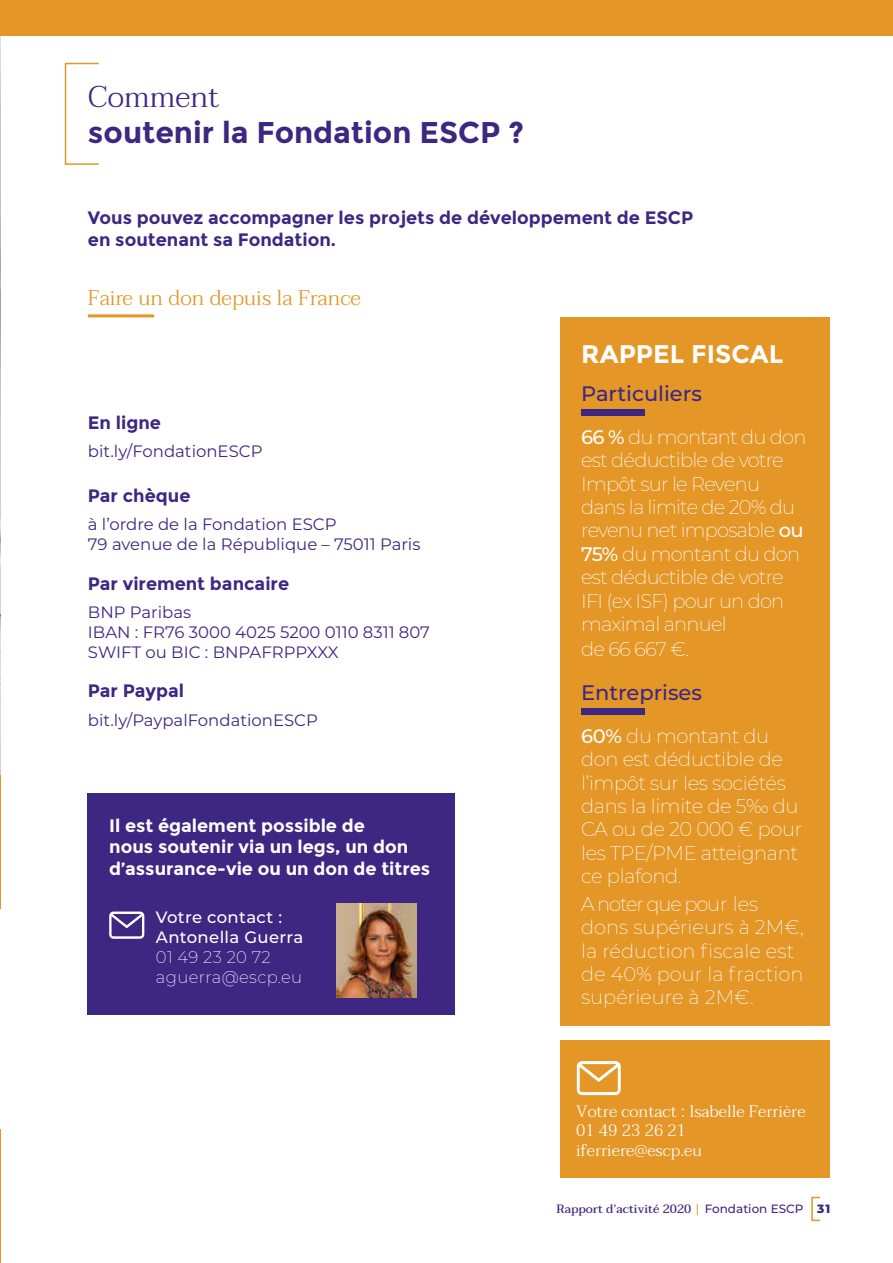
<style>
.page{position:relative;width:893px;height:1263px;background:#fff}
.page>*{position:absolute;margin:0;border:0;box-sizing:border-box;transform-origin:0 0}
.t1{font:700 30px "Montserrat";color:#3d2783}
.t2{font:300 30px "Taviraj";color:#3d2783}
.t3{font:700 25.5px "Montserrat";color:#fff}
.t4{font:300 21px "Taviraj";color:#e49626}
.t5{font:500 21px "Montserrat";color:#3d2783}
.t6{font:200 19.5px/23.4px "Montserrat";letter-spacing:-.035em;color:#fff}
.t7{font:200 19.5px/23.4px "Montserrat";color:#fff}
.t8{font:700 18px/21.6px "Montserrat";color:#3d2783}
.t9{font:700 18px/21.6px "Montserrat";color:#fff}
.t10{font:16.5px/19.8px "Montserrat";color:#3d2783}
.t11{font:300 16.5px/19.8px "Taviraj";color:#fff}
.t12{font:500 16.5px/19.8px "Montserrat";letter-spacing:.02em;color:#fff}
.t13{font:200 16.5px/19.8px "Montserrat";letter-spacing:.02em;color:#fff}
.t14{font:500 12px "Taviraj";color:#3d2783}
.s1{font-weight:500}
.s2{font-family:"Montserrat";color:#e49626}
.s3{font-family:"Montserrat"}
.s4{font-family:"Montserrat";font-weight:800}
</style>
<div class="page">
<div style="left:560px;top:317px;width:269px;height:709px;background:#e49626"></div>
<div style="left:581px;top:410px;width:64px;height:6px;background:#3d2783"></div>
<div style="left:581px;top:709px;width:64px;height:6px;background:#3d2783"></div>
<div style="left:88px;top:793px;width:367px;height:222px;background:#3d2783"></div>
<div style="left:65px;top:63px;width:35px;height:102px;border:2px solid #e49626"></div>
<hr style="left:88px;top:314px;width:66px;height:3px;background:#e49626">
<div style="left:560px;top:1041px;width:269px;height:137px;background:#e49626"></div>
<svg style="left:577px;top:1061px;width:44px;height:34px"></svg>
<svg style="left:109px;top:911px;width:35px;height:28px"></svg>
<img style="left:0;top:36px;width:1px;height:739px">
<img style="left:337px;top:904px;width:79px;height:94px">
<div style="left:811px;top:1197px;width:10px;height:24px;border:2px solid #e49626"></div>
<hr style="left:0;top:775px;width:1px;height:134px;background:#e49626">
<hr style="left:0;top:1129px;width:1px;height:134px;background:#e49626">
<div style="left:0;top:0;width:893px;height:36px;background:#e49626"></div>
<h1 class="t2" style="left:88px;top:74px;width:133px">Comment</h1>
<h1 class="t1" style="left:88px;top:115px;width:438px">soutenir la Fondation ESCP ?</h1>
<p class="t8" style="left:88px;top:207px;width:607px">Vous pouvez accompagner les projets de développement de ESCP en soutenant sa Fondation.</p>
<p class="t4" style="left:88px;top:282px;width:275px">Faire un don depuis la France</p>
<p class="t8" style="left:88px;top:412px;width:75px">En ligne</p>
<p class="t10" style="left:88px;top:441px;width:176px">bit.ly/FondationESCP</p>
<p class="t8" style="left:88px;top:485px;width:104px">Par chèque</p>
<p class="t10" style="left:88px;top:514px;width:334px">à l’ordre de la Fondation ESCP<br>79 avenue de la République – 75011 Paris</p>
<p class="t8" style="left:88px;top:573px;width:203px">Par virement bancaire</p>
<p class="t10" style="left:88px;top:602px;width:344px">BNP Paribas<br>IBAN : FR76 3000 4025 5200 0110 8311 807<br>SWIFT ou BIC : BNPAFRPPXXX</p>
<p class="t8" style="left:88px;top:680px;width:98px">Par Paypal</p>
<p class="t10" style="left:88px;top:709px;width:232px">bit.ly/PaypalFondationESCP</p>
<p class="t9" style="left:109px;top:814px;width:323px">Il est également possible de<br>nous soutenir via un legs, un don d’assurance-vie ou un don de titres</p>
<p class="t12" style="left:156px;top:907px;width:149px">Votre contact :<br>Antonella Guerra</p>
<p class="t13" style="left:156px;top:946px;width:148px">01 49 23 20 72 aguerra@escp.eu</p>
<h2 class="t3" style="left:581px;top:339px;width:204px">RAPPEL FISCAL</h2>
<p class="t5" style="left:581px;top:379px;width:122px">Particuliers</p>
<p class="t6" style="left:581px;top:424px;width:227px"><span class="s1">66 %</span> du montant du don est déductible de votre<br>Impôt sur le Revenu dans la limite de 20% du revenu net imposable <span class="s1">ou<br>75%</span> du montant du don est déductible de votre<br>IFI (ex ISF) pour un don maximal annuel</p>
<p class="t6" style="left:581px;top:637px;width:109px">de 66 667 €.</p>
<p class="t5" style="left:581px;top:678px;width:122px">Entreprises</p>
<p class="t6" style="left:581px;top:724px;width:223px"><span class="s1">60%</span> du montant du don est déductible de l’impôt sur les sociétés dans la limite de 5‰ du<br>CA ou de 20 000 € pour les TPE/PME atteignant ce plafond.</p>
<p class="t7" style="left:581px;top:892px;width:224px">A noter que pour les dons supérieurs à 2M€, la réduction fiscale est de 40% pour la fraction supérieure à 2M€.</p>
<p class="t11" style="left:576px;top:1101px;width:231px">Votre contact : Isabelle Ferrière<br>01 49 23 26 21 iferriere@escp.eu</p>
<p class="t14" style="left:556px;top:1199px;width:275px">Rapport d’activité 2020 <span class="s2">|</span> <span class="s3">Fondation ESCP</span> <span class="s4">31</span></p>
</div>
